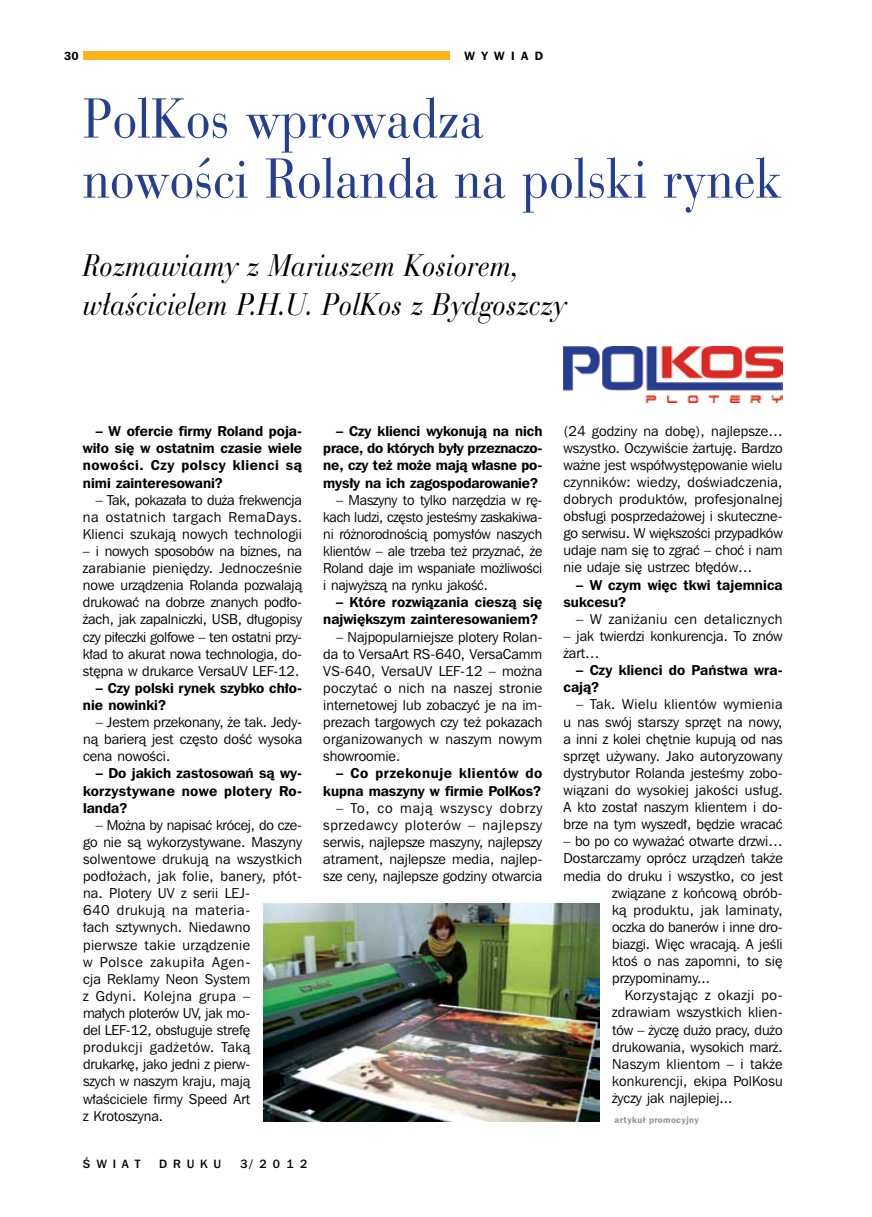
<style>
.page{position:relative;width:872px;height:1217px;background:#fff}
.page>*{position:absolute;margin:0;border:0;box-sizing:border-box;transform-origin:0 0}
.t1{font:54px/60px "Parma";color:#243e90}
.t2{font:italic 30px/39px "Parma";color:#000}
.t3{font:14.25px/17.1px "Frnk Goth ITC Bk PL";color:#000;text-align:justify}
.t4{font:14.25px/17.1px "Frnk Goth ITC Dm PL";color:#000}
.t5{font:14.25px "Frnk Goth ITC Bk PL";letter-spacing:.02em;color:#000}
.t6{font:14.25px "Frnk Goth ITC Bk PL";letter-spacing:.03em;color:#000}
.t7{font:14.25px "Frnk Goth ITC Bk PL";letter-spacing:.025em;color:#000}
.t8{font:14.25px "Frnk Goth ITC Bk PL";letter-spacing:.04em;color:#000}
.t9{font:12px "Frnk Goth ITC Md PL";letter-spacing:.49em;color:#000}
.t10{font:12px "Frnk Goth ITC Dm PL";letter-spacing:.53em;color:#000}
.t11{font:12px "P Franklin Demi A";color:#000}
.t12{font:700 9px "Frankfurt Gothic";letter-spacing:.05em;color:#939598}
</style>
<div class="page">
<div style="left:83px;top:51px;width:459px;height:8px;background:#fcb31c"></div>
<div style="left:451px;top:50px;width:92px;height:27px;background:#fff"></div>
<img style="left:263px;top:903px;width:336px;height:218px">
<img style="left:563px;top:346px;width:219px;height:56px">
<p class="t11" style="left:64px;top:49px;width:16px">30</p>
<p class="t10" style="left:464px;top:48px;width:80px">WYWIAD</p>
<h1 class="t1" style="left:83px;top:89px;width:701px">PolKos wprowadza<br>nowości Rolanda na polski rynek</h1>
<h2 class="t2" style="left:83px;top:245px;width:485px">Rozmawiamy z Mariuszem Kosiorem, właścicielem P.H.U. PolKos z Bydgoszczy</h2>
<p class="t4" style="left:83px;top:422px;width:221px;text-align:justify;text-indent:13px">– W ofercie firmy Roland poja&shy;wiło się w ostatnim czasie wiele nowości. Czy polscy klienci są nimi zainteresowani?</p>
<p class="t3" style="left:83px;top:490px;width:221px;text-indent:13px">– Tak, pokazała to duża frekwencja na ostatnich targach RemaDays.<br>Klienci szukają nowych technologii</p>
<p class="t3" style="left:83px;top:542px;width:221px">– i nowych sposobów na biznes, na zarabianie pieniędzy. Jednocześnie nowe urządzenia Rolanda pozwalają drukować na dobrze znanych podło&shy;żach, jak zapalniczki, USB, długopisy czy piłeczki golfowe – ten ostatni przy&shy;kład to akurat nowa technologia, do&shy;stępna w drukarce VersaUV LEF-12.</p>
<p class="t4" style="left:83px;top:678px;width:220px;text-indent:13px">– Czy polski rynek szybko chło&shy;nie nowinki?</p>
<p class="t3" style="left:83px;top:713px;width:221px;text-indent:13px">– Jestem przekonany, że tak. Jedy&shy;ną barierą jest często dość wysoka cena nowości.</p>
<p class="t4" style="left:83px;top:764px;width:220px;text-align:justify;text-indent:13px">– Do jakich zastosowań są wy&shy;korzystywane nowe plotery Ro&shy;landa?</p>
<p class="t3" style="left:83px;top:815px;width:221px;text-align:left;text-indent:13px">– Można by napisać krócej, do cze&shy;go nie są wykorzystywane. Maszyny solwentowe drukują na wszystkich podłożach, jak folie, banery, płót&shy;na. Plotery UV z serii LEJ-<br>640 drukują na materia-<br>łach sztywnych. Niedawno pierwsze takie urządzenie<br>w Polsce zakupiła Agen-<br>cja Reklamy Neon System<br>z Gdyni. Kolejna grupa –<br>małych ploterów UV, jak mo-<br>del LEF-12, obsługuje strefę produkcji gadżetów. Taką drukarkę, jako jedni z pierw-<br>szych w naszym kraju, mają właściciele firmy Speed Art<br>z Krotoszyna.</p>
<p class="t9" style="left:83px;top:1155px;width:59px">śWIAT</p>
<p class="t9" style="left:159px;top:1155px;width:63px">DRUKU</p>
<p class="t9" style="left:241px;top:1155px;width:68px">3/2012</p>
<p class="t4" style="left:323px;top:422px;width:221px;text-align:justify;text-indent:13px">– Czy klienci wykonują na nich prace, do których były przeznaczo&shy;ne, czy też może mają własne po&shy;mysły na ich zagospodarowanie?</p>
<p class="t3" style="left:323px;top:490px;width:221px;text-indent:13px">– Maszyny to tylko narzędzia w rę&shy;kach ludzi, często jesteśmy zaskakiwa&shy;ni różnorodnością pomysłów naszych klientów – ale trzeba też przyznać, że Roland daje im wspaniałe możliwości i najwyższą na rynku jakość.</p>
<p class="t4" style="left:323px;top:593px;width:221px;text-indent:13px">– Które rozwiązania cieszą się największym zainteresowaniem?</p>
<p class="t3" style="left:323px;top:627px;width:221px;text-indent:13px">– Najpopularniejsze plotery Rolan&shy;da to VersaArt RS-640, VersaCamm VS-640, VersaUV LEF-12 – można poczytać o nich na naszej stronie internetowej lub zobaczyć je na im&shy;prezach targowych czy też pokazach organizowanych w naszym nowym showroomie.</p>
<p class="t4" style="left:323px;top:764px;width:220px;text-align:right">– Co przekonuje klientów do kupna maszyny w firmie PolKos?</p>
<p class="t3" style="left:323px;top:798px;width:221px;text-indent:13px">– To, co mają wszyscy dobrzy sprzedawcy ploterów – najlepszy serwis, najlepsze maszyny, najlepszy atrament, najlepsze media, najlep&shy;sze ceny, najlepsze godziny otwarcia</p>
<p class="t3" style="left:563px;top:421px;width:221px">(24 godziny na dobę), najlepsze… wszystko. Oczywiście żartuję. Bardzo ważne jest współwystępowanie wielu czynników: wiedzy, doświadczenia, dobrych produktów, profesjonalnej obsługi posprzedażowej i skuteczne&shy;go serwisu. W większości przypadków udaje nam się to zgrać – choć i nam nie udaje się ustrzec błędów…</p>
<p class="t4" style="left:563px;top:575px;width:221px;text-indent:13px">– W czym więc tkwi tajemnica sukcesu?</p>
<p class="t6" style="left:576px;top:610px;width:208px">– W zaniżaniu cen detalicznych</p>
<p class="t3" style="left:563px;top:627px;width:220px">– jak twierdzi konkurencja. To znów żart…</p>
<p class="t4" style="left:563px;top:661px;width:220px;text-indent:13px">– Czy klienci do Państwa wra&shy;cają?</p>
<p class="t3" style="left:563px;top:695px;width:221px;text-indent:13px">– Tak. Wielu klientów wymienia u nas swój starszy sprzęt na nowy, a inni z kolei chętnie kupują od nas sprzęt używany. Jako autoryzowany dystrybutor Rolanda jesteśmy zobo&shy;wiązani do wysokiej jakości usług.<br>A kto został naszym klientem i do&shy;brze na tym wyszedł, będzie wracać</p>
<p class="t3" style="left:563px;top:832px;width:220px">– bo po co wyważać otwarte drzwi…</p>
<p class="t3" style="left:563px;top:849px;width:221px">Dostarczamy oprócz urządzeń także</p>
<p class="t3" style="left:563px;top:866px;width:221px">media do druku i wszystko, co jest</p>
<p class="t3" style="left:612px;top:883px;width:172px">związane z końcową obrób-</p>
<p class="t7" style="left:612px;top:900px;width:172px">ką produktu, jak laminaty,</p>
<p class="t3" style="left:612px;top:917px;width:172px">oczka do banerów i inne dro-</p>
<p class="t3" style="left:612px;top:934px;width:172px">biazgi. Więc wracają. A jeśli</p>
<p class="t3" style="left:612px;top:952px;width:172px">ktoś o nas zapomni, to się</p>
<p class="t3" style="left:612px;top:969px;width:99px">przypominamy...</p>
<p class="t8" style="left:625px;top:986px;width:159px">Korzystając z okazji po-</p>
<p class="t5" style="left:612px;top:1003px;width:172px">zdrawiam wszystkich klien-</p>
<p class="t3" style="left:612px;top:1020px;width:172px">tów – życzę dużo pracy, dużo</p>
<p class="t3" style="left:612px;top:1037px;width:172px">drukowania, wysokich marż.</p>
<p class="t5" style="left:612px;top:1054px;width:172px">Naszym klientom – i także</p>
<p class="t3" style="left:612px;top:1071px;width:172px">konkurencji, ekipa PolKosu</p>
<p class="t3" style="left:612px;top:1088px;width:122px">życzy jak najlepiej...</p>
<p class="t12" style="left:614px;top:1114px;width:86px">artykuł promocyjny</p>
</div>
